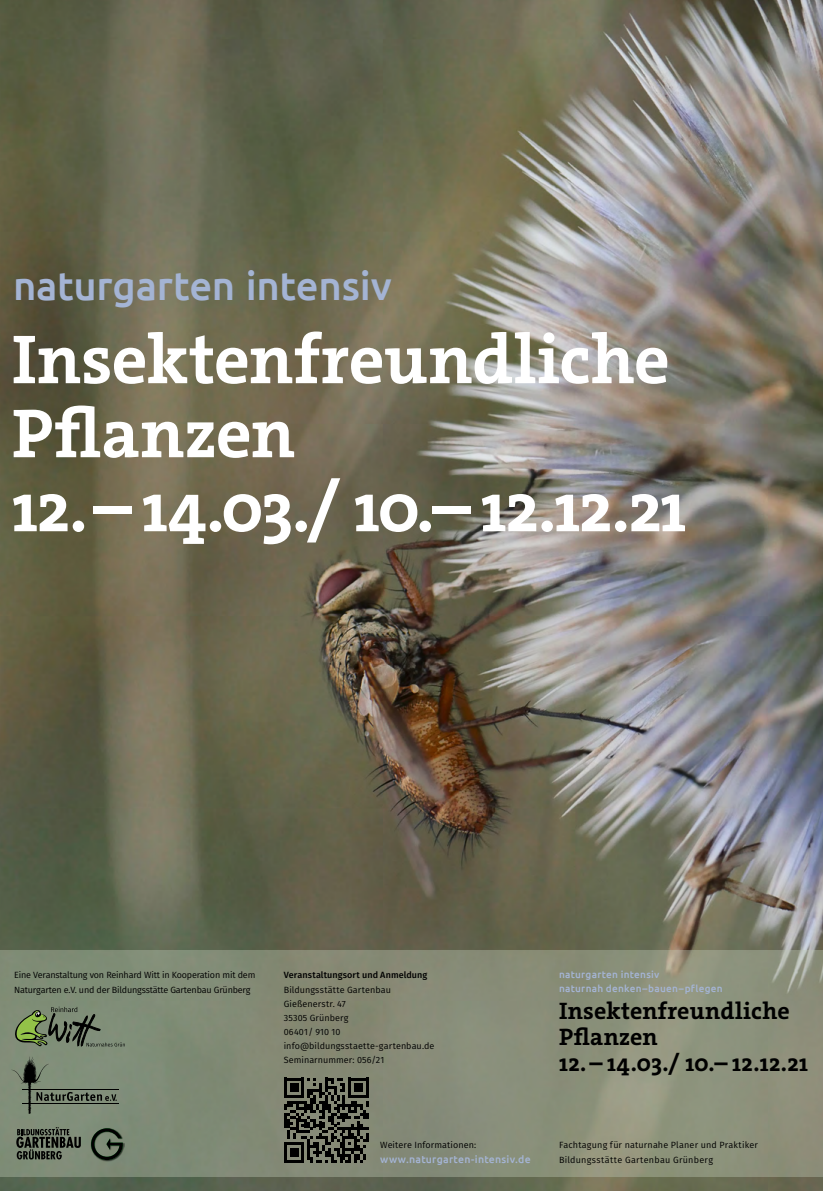
<style>
.page{position:relative;width:823px;height:1191px;background:#fff}
.page>*{position:absolute;margin:0;border:0;box-sizing:border-box;transform-origin:0 0}
.t1{font:700 70px/74px "The Serif C5";letter-spacing:-.01em;color:#fff}
.t2{font:500 40px "Ubuntu";letter-spacing:-.01em;color:#a4b4d4}
.t3{font:700 24px/26px "The Serif C5";letter-spacing:.01em;color:#000}
.t4{font:500 10.5px "Ubuntu";letter-spacing:.02em;color:#a4b4d4}
.t5{font:500 10px/14.2px "Ubuntu";letter-spacing:.025em;color:#a4b4d4}
.t6{font:9px/14.2px "Fira Sans";letter-spacing:.005em;color:#000}
.t7{font:9px/14.2px "Fira Sans";letter-spacing:-.02em;color:#000}
.t8{font:500 9px "Fira Sans";letter-spacing:.01em;color:#000}
</style>
<div class="page">
<img style="left:0;top:0;width:822px;height:1191px">
<div style="left:0;top:950px;width:822px;height:226px;background:linear-gradient(to right,#7c8873,#91927d)"></div>
<svg style="left:283px;top:1077px;width:86px;height:85px;background:#41433a"></svg>
<svg style="left:11px;top:1056px;width:106px;height:57px;background:#727e6c"></svg>
<hr style="left:22px;top:1089px;width:96px;height:1px;background:#000">
<hr style="left:22px;top:1102px;width:96px;height:1px;background:#000">
<svg style="left:15px;top:1006px;width:110px;height:40px;background:#6a795d"></svg>
<img style="left:90px;top:1127px;width:34px;height:34px">
<svg style="left:91px;top:1128px;width:32px;height:32px"></svg>
<svg style="left:16px;top:1127px;width:65px;height:32px;background:#4d5549"></svg>
<h2 class="t2" style="left:13px;top:261px;width:380px">naturgarten intensiv</h2>
<h1 class="t1" style="left:12px;top:323px;width:659px">Insektenfreundliche<br>Pflanzen</h1>
<h1 class="t1" style="left:12px;top:471px;width:675px">12. – 14.03./ 10.– 12.12.21</h1>
<p class="t7" style="left:14px;top:968px;width:242px">Eine Veranstaltung von Reinhard Witt in Kooperation mit dem<br>Naturgarten e.V. und der Bildungsstätte Gartenbau Grünberg</p>
<p class="t8" style="left:283px;top:968px;width:145px">Veranstaltungsort und Anmeldung</p>
<p class="t6" style="left:283px;top:982px;width:152px">Bildungsstätte Gartenbau<br>Gießenerstr. 47<br>35305 Grünberg<br>06401/ 910 10 info@bildungsstaette-gartenbau.de<br>Seminarnummer: 056/21</p>
<p class="t6" style="left:380px;top:1138px;width:97px">Weitere Informationen:</p>
<p class="t4" style="left:380px;top:1152px;width:152px">www.naturgarten-intensiv.de</p>
<p class="t5" style="left:558px;top:967px;width:165px">naturgarten intensiv<br>naturnah denken–bauen–pflegen</p>
<h3 class="t3" style="left:558px;top:998px;width:232px">Insektenfreundliche<br>Pflanzen</h3>
<h3 class="t3" style="left:558px;top:1050px;width:250px">12. – 14.03./ 10.– 12.12.21</h3>
<p class="t6" style="left:558px;top:1138px;width:200px">Fachtagung für naturnahe Planer und Praktiker<br>Bildungsstätte Gartenbau Grünberg</p>
</div>
